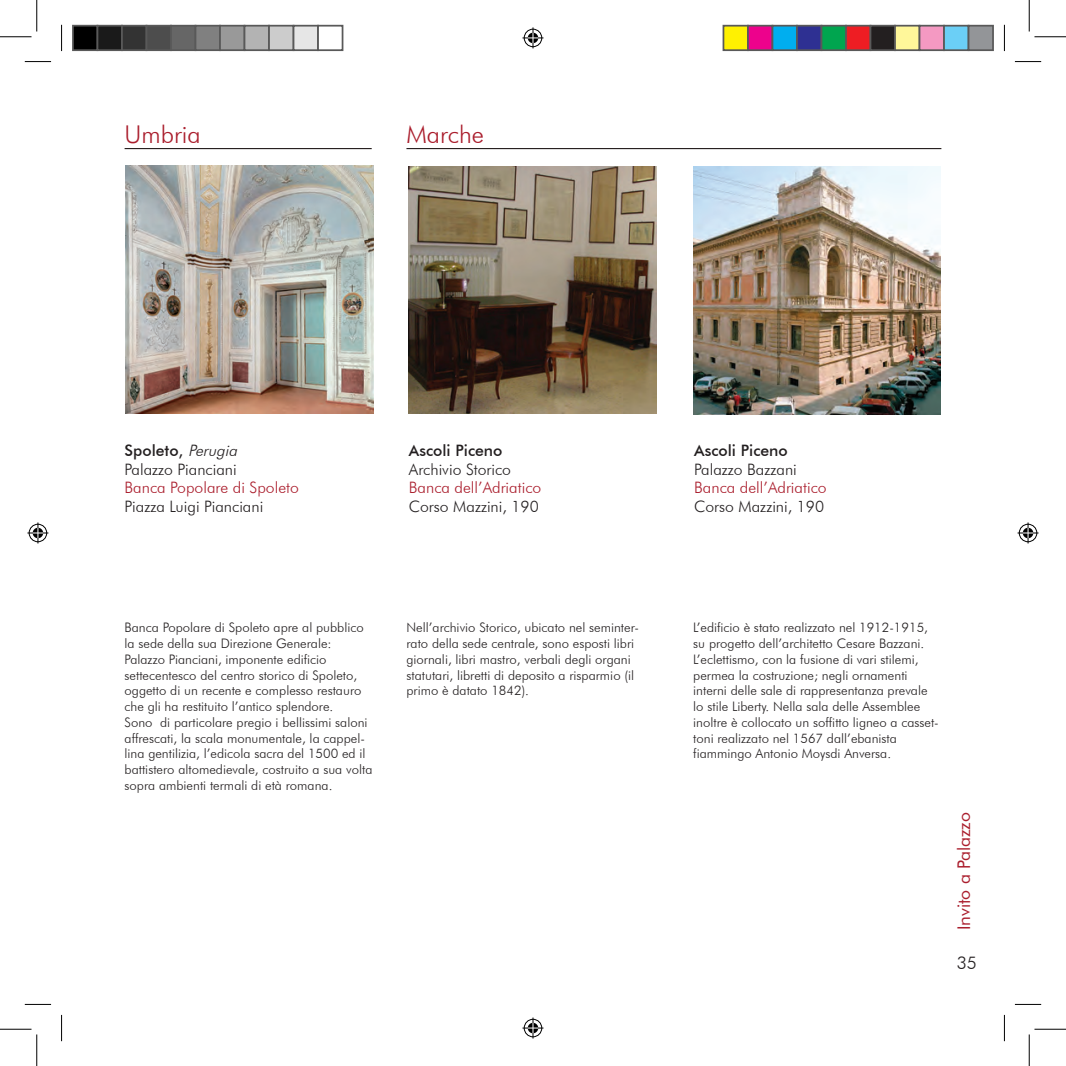
<style>
.page{position:relative;width:1066px;height:1066px;background:#fff}
.page>*{position:absolute;margin:0;border:0;box-sizing:border-box;transform-origin:0 0}
.t1{font:300 24.5px "Futura BT";color:#aa1e2d}
.t2{font:17.5px "Futura BT";color:#aa1e2d}
.t3{font:300 17.5px "Futura BT";color:#231f20}
.t4{font:300 15.75px/18.9px "Futura BT";color:#231f20}
.t5{font:300 15.75px "Futura BT";color:#aa1e2d}
.t6{font:500 15.75px "Futura BT";color:#231f20}
.t7{font:300 13.12px/15.8px "Futura BT";color:#231f20}
.s1{font-weight:500}
.s2{font-style:italic}
</style>
<div class="page">
<hr style="left:406px;top:148px;width:535px;height:1px;background:#090000">
<img style="left:409px;top:167px;width:247px;height:247px">
<hr style="left:125px;top:148px;width:247px;height:1px;background:#090000">
<img style="left:693px;top:167px;width:248px;height:248px">
<img style="left:126px;top:166px;width:248px;height:248px">
<svg style="left:25px;top:61px;width:26px;height:1px"></svg>
<svg style="left:1015px;top:61px;width:26px;height:1px"></svg>
<svg style="left:25px;top:1004px;width:26px;height:1px"></svg>
<svg style="left:1015px;top:1004px;width:26px;height:1px"></svg>
<svg style="left:61px;top:25px;width:1px;height:26px"></svg>
<svg style="left:61px;top:1015px;width:1px;height:26px"></svg>
<svg style="left:1004px;top:25px;width:1px;height:26px"></svg>
<svg style="left:1004px;top:1015px;width:1px;height:26px"></svg>
<hr style="left:0;top:36px;width:32px;height:1px;background:#000">
<hr style="left:1034px;top:36px;width:32px;height:1px;background:#000">
<hr style="left:0;top:1029px;width:32px;height:1px;background:#000">
<hr style="left:1034px;top:1029px;width:32px;height:1px;background:#000">
<hr style="left:36px;top:0;width:1px;height:31px;background:#000">
<hr style="left:36px;top:1034px;width:1px;height:32px;background:#000">
<hr style="left:1029px;top:0;width:1px;height:31px;background:#000">
<hr style="left:1029px;top:1034px;width:1px;height:32px;background:#000">
<svg style="left:522px;top:27px;width:21px;height:21px"></svg>
<svg style="left:522px;top:1017px;width:21px;height:21px"></svg>
<svg style="left:27px;top:522px;width:21px;height:21px"></svg>
<svg style="left:1017px;top:522px;width:21px;height:21px"></svg>
<div style="left:73px;top:26px;width:24px;height:24px;background:#000"></div>
<div style="left:72px;top:25px;width:26px;height:26px;border:2px solid #595959"></div>
<div style="left:97px;top:26px;width:25px;height:24px;background:#1a1a1a"></div>
<div style="left:97px;top:25px;width:26px;height:26px;border:2px solid #595959"></div>
<div style="left:122px;top:26px;width:24px;height:24px;background:#333"></div>
<div style="left:121px;top:25px;width:26px;height:26px;border:2px solid #595959"></div>
<div style="left:146px;top:26px;width:25px;height:24px;background:#4d4d4d"></div>
<div style="left:146px;top:25px;width:26px;height:26px;border:2px solid #595959"></div>
<div style="left:171px;top:26px;width:24px;height:24px;background:#666"></div>
<div style="left:170px;top:25px;width:26px;height:26px;border:2px solid #595959"></div>
<div style="left:195px;top:26px;width:25px;height:24px;background:#808080"></div>
<div style="left:195px;top:25px;width:26px;height:26px;border:2px solid #595959"></div>
<div style="left:220px;top:26px;width:24px;height:24px;background:#999"></div>
<div style="left:219px;top:25px;width:26px;height:26px;border:2px solid #595959"></div>
<div style="left:244px;top:26px;width:25px;height:24px;background:#b3b3b3"></div>
<div style="left:244px;top:25px;width:26px;height:26px;border:2px solid #595959"></div>
<div style="left:269px;top:26px;width:24px;height:24px;background:#ccc"></div>
<div style="left:268px;top:25px;width:26px;height:26px;border:2px solid #595959"></div>
<div style="left:293px;top:26px;width:25px;height:24px;background:#e6e6e6"></div>
<div style="left:293px;top:25px;width:26px;height:26px;border:2px solid #595959"></div>
<div style="left:317px;top:25px;width:26px;height:26px;border:2px solid #595959"></div>
<div style="left:723px;top:26px;width:25px;height:24px;background:#fff101"></div>
<div style="left:722px;top:25px;width:27px;height:26px;border:2px solid #595959"></div>
<div style="left:748px;top:26px;width:24px;height:24px;background:#ed028c"></div>
<div style="left:747px;top:25px;width:26px;height:26px;border:2px solid #595959"></div>
<div style="left:772px;top:26px;width:25px;height:24px;background:#00aeef"></div>
<div style="left:771px;top:25px;width:27px;height:26px;border:2px solid #595959"></div>
<div style="left:797px;top:26px;width:24px;height:24px;background:#2e3092"></div>
<div style="left:796px;top:25px;width:26px;height:26px;border:2px solid #595959"></div>
<div style="left:821px;top:26px;width:25px;height:24px;background:#00a54f"></div>
<div style="left:820px;top:25px;width:27px;height:26px;border:2px solid #595959"></div>
<div style="left:846px;top:26px;width:24px;height:24px;background:#ee1d23"></div>
<div style="left:845px;top:25px;width:26px;height:26px;border:2px solid #595959"></div>
<div style="left:870px;top:26px;width:25px;height:24px;background:#231f20"></div>
<div style="left:869px;top:25px;width:27px;height:26px;border:2px solid #595959"></div>
<div style="left:895px;top:26px;width:24px;height:24px;background:#fff79a"></div>
<div style="left:894px;top:25px;width:26px;height:26px;border:2px solid #595959"></div>
<div style="left:919px;top:26px;width:25px;height:24px;background:#f499c2"></div>
<div style="left:918px;top:25px;width:27px;height:26px;border:2px solid #595959"></div>
<div style="left:944px;top:26px;width:24px;height:24px;background:#6bcff6"></div>
<div style="left:943px;top:25px;width:26px;height:26px;border:2px solid #595959"></div>
<div style="left:968px;top:26px;width:25px;height:24px;background:#939598"></div>
<div style="left:967px;top:25px;width:27px;height:26px;border:2px solid #595959"></div>
<h1 class="t1" style="left:125px;top:120px;width:78px">Umbria</h1>
<h1 class="t1" style="left:406px;top:120px;width:79px">Marche</h1>
<p class="t4" style="left:125px;top:440px;width:118px"><span class="s1">Spoleto,</span> <span class="s2">Perugia<br></span>Palazzo Pianciani</p>
<p class="t5" style="left:125px;top:478px;width:176px">Banca Popolare di Spoleto</p>
<p class="t4" style="left:125px;top:497px;width:140px">Piazza Luigi Pianciani</p>
<p class="t6" style="left:409px;top:440px;width:95px">Ascoli Piceno</p>
<p class="t4" style="left:409px;top:459px;width:104px">Archivio Storico</p>
<p class="t5" style="left:409px;top:478px;width:134px">Banca dell’Adriatico</p>
<p class="t4" style="left:409px;top:497px;width:131px">Corso Mazzini, 190</p>
<p class="t6" style="left:694px;top:440px;width:95px">Ascoli Piceno</p>
<p class="t4" style="left:694px;top:459px;width:104px">Palazzo Bazzani</p>
<p class="t5" style="left:694px;top:478px;width:134px">Banca dell’Adriatico</p>
<p class="t4" style="left:694px;top:497px;width:131px">Corso Mazzini, 190</p>
<p class="t7" style="left:125px;top:619px;width:249px">Banca Popolare di Spoleto apre al pubblico la sede della sua Direzione Generale:<br>Palazzo Pianciani, imponente edificio settecentesco del centro storico di Spoleto, oggetto di un recente e complesso restauro che gli ha restituito l’antico splendore.<br>Sono di particolare pregio i bellissimi saloni affrescati, la scala monumentale, la cappel&shy;lina gentilizia, l’edicola sacra del 1500 ed il battistero altomedievale, costruito a sua volta sopra ambienti termali di età romana.</p>
<p class="t7" style="left:406px;top:619px;width:234px">Nell’archivio Storico, ubicato nel seminter&shy;rato della sede centrale, sono esposti libri giornali, libri mastro, verbali degli organi statutari, libretti di deposito a risparmio (il primo è datato 1842).</p>
<p class="t7" style="left:693px;top:619px;width:247px">L’edificio è stato realizzato nel 1912-1915, su progetto dell’architetto Cesare Bazzani.<br>L’eclettismo, con la fusione di vari stilemi, permea la costruzione; negli ornamenti interni delle sale di rappresentanza prevale lo stile Liberty. Nella sala delle Assemblee inoltre è collocato un soffitto ligneo a casset&shy;toni realizzato nel 1567 dall’ebanista fiammingo Antonio Moysdi Anversa.</p>
<h2 class="t2" style="left:953px;top:930px;width:120px;rotate:-90deg">Invito a Palazzo</h2>
<h2 class="t3" style="left:956px;top:951px;width:22px">35</h2>
</div>
